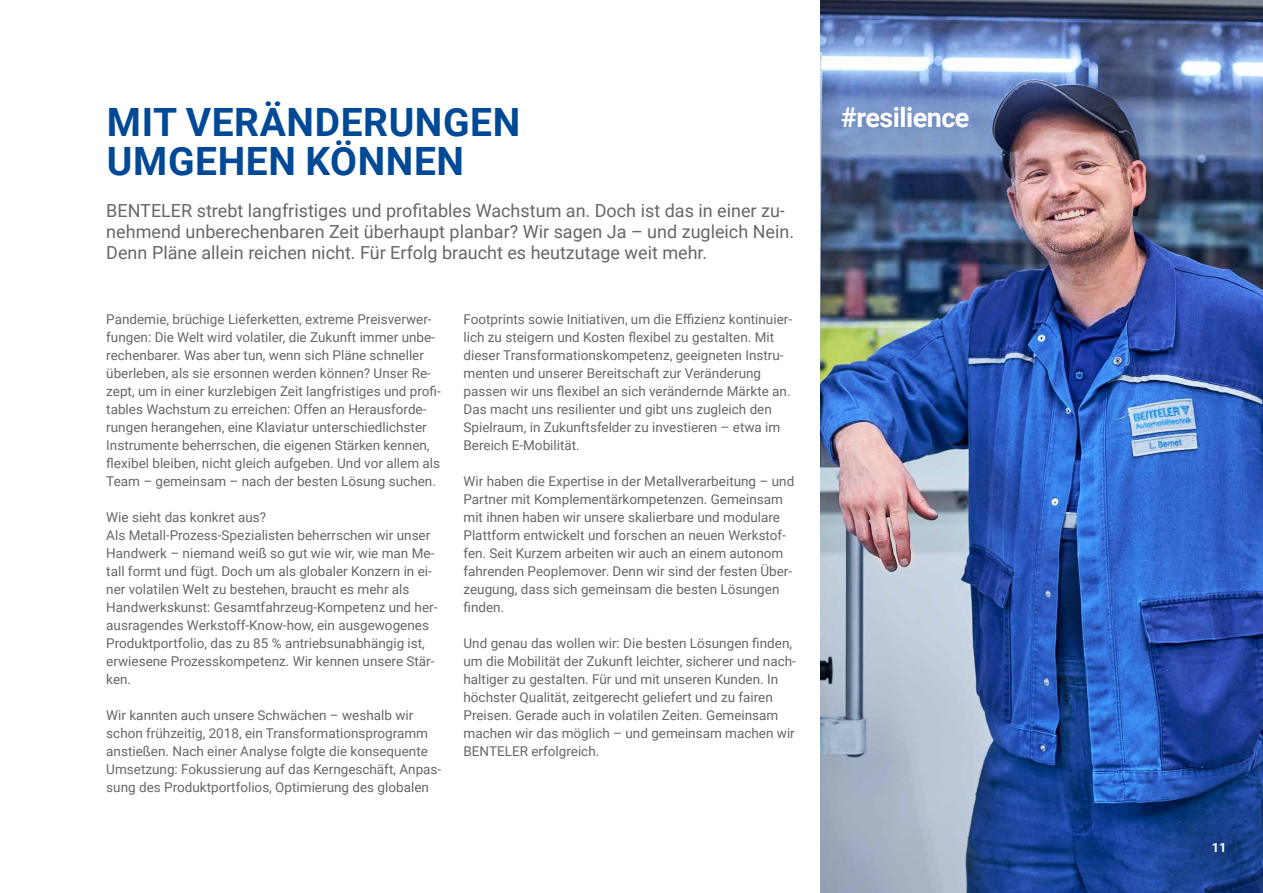
<style>
.page{position:relative;width:1263px;height:893px;background:#fff}
.page>*{position:absolute;margin:0;border:0;box-sizing:border-box;transform-origin:0 0}
.t1{font:700 39px/39px "Roboto";letter-spacing:.015em;color:#004996}
.t2{font:700 27px "Roboto";letter-spacing:-.02em;color:#fff}
.t3{font:18px/21px "Roboto";color:#666766}
.t4{font:13.5px/18px "Roboto";color:#666766}
.t5{font:700 12.75px "Roboto";color:#fff}
</style>
<div class="page">
<img style="left:821px;top:0;width:442px;height:893px">
<h1 class="t1" style="left:107px;top:101px;width:415px">MIT VERÄNDERUNGEN<br>UMGEHEN KÖNNEN</h1>
<p class="t3" style="left:106px;top:199px;width:689px">BENTELER strebt langfristiges und profitables Wachstum an. Doch ist das in einer zu&shy;nehmend unberechenbaren Zeit überhaupt planbar? Wir sagen Ja – und zugleich Nein.<br>Denn Pläne allein reichen nicht. Für Erfolg braucht es heutzutage weit mehr.</p>
<p class="t4" style="left:106px;top:310px;width:336px">Pandemie, brüchige Lieferketten, extreme Preisverwer&shy;fungen: Die Welt wird volatiler, die Zukunft immer unbe&shy;rechenbarer. Was aber tun, wenn sich Pläne schneller überleben, als sie ersonnen werden können? Unser Re&shy;zept, um in einer kurzlebigen Zeit langfristiges und profi&shy;tables Wachstum zu erreichen: Offen an Herausforde&shy;rungen herangehen, eine Klaviatur unterschiedlichster Instrumente beherrschen, die eigenen Stärken kennen, flexibel bleiben, nicht gleich aufgeben. Und vor allem als Team – gemeinsam – nach der besten Lösung suchen.</p>
<p class="t4" style="left:106px;top:508px;width:333px">Wie sieht das konkret aus?<br>Als Metall-Prozess-Spezialisten beherrschen wir unser Handwerk – niemand weiß so gut wie wir, wie man Me&shy;tall formt und fügt. Doch um als globaler Konzern in ei&shy;ner volatilen Welt zu bestehen, braucht es mehr als Handwerkskunst: Gesamtfahrzeug-Kompetenz und her&shy;ausragendes Werkstoff-Know-how, ein ausgewogenes Produktportfolio, das zu 85 % antriebsunabhängig ist, erwiesene Prozesskompetenz. Wir kennen unsere Stär&shy;ken.</p>
<p class="t4" style="left:106px;top:706px;width:336px">Wir kannten auch unsere Schwächen – weshalb wir schon frühzeitig, 2018, ein Transformationsprogramm anstießen. Nach einer Analyse folgte die konsequente Umsetzung: Fokussierung auf das Kerngeschäft, Anpas&shy;sung des Produktportfolios, Optimierung des globalen</p>
<p class="t4" style="left:463px;top:310px;width:330px">Footprints sowie Initiativen, um die Effizienz kontinuier&shy;lich zu steigern und Kosten flexibel zu gestalten. Mit dieser Transformationskompetenz, geeigneten Instru&shy;menten und unserer Bereitschaft zur Veränderung passen wir uns flexibel an sich verändernde Märkte an.<br>Das macht uns resilienter und gibt uns zugleich den Spielraum, in Zukunftsfelder zu investieren – etwa im Bereich E-Mobilität.</p>
<p class="t4" style="left:463px;top:472px;width:332px">Wir haben die Expertise in der Metallverarbeitung – und Partner mit Komplementärkompetenzen. Gemeinsam mit ihnen haben wir unsere skalierbare und modulare Plattform entwickelt und forschen an neuen Werkstof&shy;fen. Seit Kurzem arbeiten wir auch an einem autonom fahrenden Peoplemover. Denn wir sind der festen Über&shy;zeugung, dass sich gemeinsam die besten Lösungen finden.</p>
<p class="t4" style="left:463px;top:634px;width:334px">Und genau das wollen wir: Die besten Lösungen finden, um die Mobilität der Zukunft leichter, sicherer und nach&shy;haltiger zu gestalten. Für und mit unseren Kunden. In höchster Qualität, zeitgerecht geliefert und zu fairen Preisen. Gerade auch in volatilen Zeiten. Gemeinsam machen wir das möglich – und gemeinsam machen wir BENTELER erfolgreich.</p>
<h2 class="t2" style="left:841px;top:98px;width:130px">#resilience</h2>
<p class="t5" style="left:1212px;top:838px;width:16px">11</p>
</div>
